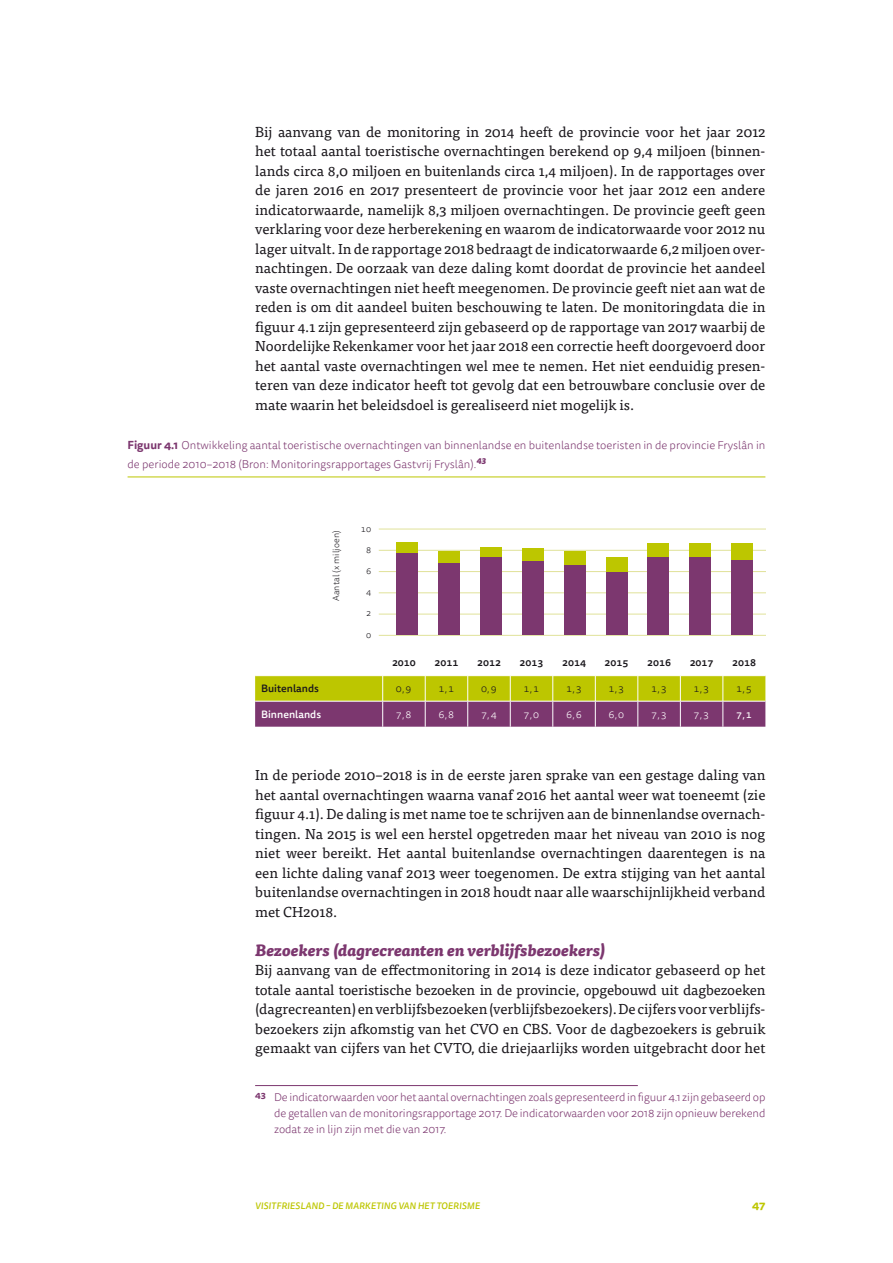
<style>
.page{position:relative;width:893px;height:1263px;background:#fff}
.page>*{position:absolute;margin:0;border:0;box-sizing:border-box;transform-origin:0 0}
.subkop{font:italic 800 15.9px "Tisa OT";color:#7c376f}
.t1{font:14.4px/19.5px "Tisa OT";color:#1a171c;text-align:justify}
.voetnoottekst{font:300 11.4px/15.9px "Tisa Sans OT";letter-spacing:-.01em;color:#7c376f;text-align:justify}
.tabelnaam_met_lijn{font:300 11.4px/19.5px "Tisa Sans OT";color:#7c376f}
.t2{font:700 11.4px "Tisa Sans OT";color:#bdc600}
.Bijlage_tabel_tekst{font:500 10.5px "Tisa Sans OT";color:#1a171c}
.Tabel_tekst_rechtsli{font:300 10.5px "Tisa Sans OT";color:#1a171c}
.Tabel_tekst_rechtsli-2{font:300 10.5px "Tisa Sans OT";color:#fff}
.Tabel_tekst_linkslij{font:500 10.5px "Tisa Sans OT";color:#1a171c}
.Tabel_tekst_linkslij-2{font:500 10.5px "Tisa Sans OT";color:#fff}
.Tabel_tekst_rechtsli-3{font:10.5px "Tisa Sans OT";color:#fff}
.t3{font:italic 500 9.3px "Tisa Sans OT";letter-spacing:.01em;color:#bdc600}
.t4{font:300 9px "Tisa Sans OT";letter-spacing:.01em;color:#1a171c}
.s1{font-weight:700}
</style>
<div class="page">
<hr style="left:128px;top:477px;width:637px;height:1px;background:#bdc600">
<hr style="left:379px;top:635px;width:386px;height:1px;background:#e0e299">
<hr style="left:379px;top:614px;width:386px;height:1px;background:#e0e299">
<hr style="left:379px;top:592px;width:386px;height:1px;background:#e0e299">
<hr style="left:379px;top:571px;width:386px;height:1px;background:#e0e299">
<hr style="left:379px;top:550px;width:386px;height:1px;background:#e0e299">
<hr style="left:379px;top:529px;width:386px;height:1px;background:#e0e299">
<div style="left:396px;top:552px;width:22px;height:83px;background:#7c376f"></div>
<div style="left:438px;top:562px;width:22px;height:73px;background:#7c376f"></div>
<div style="left:480px;top:556px;width:22px;height:79px;background:#7c376f"></div>
<div style="left:522px;top:560px;width:21px;height:75px;background:#7c376f"></div>
<div style="left:564px;top:565px;width:21px;height:70px;background:#7c376f"></div>
<div style="left:606px;top:572px;width:21px;height:63px;background:#7c376f"></div>
<div style="left:648px;top:557px;width:21px;height:78px;background:#7c376f"></div>
<div style="left:690px;top:557px;width:21px;height:78px;background:#7c376f"></div>
<div style="left:732px;top:559px;width:21px;height:76px;background:#7c376f"></div>
<div style="left:396px;top:542px;width:22px;height:10px;background:#bdc600"></div>
<div style="left:438px;top:551px;width:22px;height:12px;background:#bdc600"></div>
<div style="left:480px;top:547px;width:22px;height:9px;background:#bdc600"></div>
<div style="left:522px;top:548px;width:21px;height:13px;background:#bdc600"></div>
<div style="left:564px;top:551px;width:21px;height:14px;background:#bdc600"></div>
<div style="left:606px;top:557px;width:21px;height:15px;background:#bdc600"></div>
<div style="left:648px;top:543px;width:21px;height:14px;background:#bdc600"></div>
<div style="left:690px;top:543px;width:21px;height:14px;background:#bdc600"></div>
<div style="left:732px;top:543px;width:21px;height:16px;background:#bdc600"></div>
<svg style="left:255px;top:675px;width:510px;height:52px;background:#a18442"></svg>
<hr style="left:255px;top:1085px;width:383px;height:1px;background:#7c376f">
<p class="t1" style="left:255px;top:122px;width:512px">Bij aanvang van de monitoring in 2014 heeft de provincie voor het jaar 2012 het totaal aantal toeristische overnachtingen berekend op 9,4 miljoen (binnen&shy;lands circa 8,0 miljoen en buitenlands circa 1,4 miljoen). In de rapportages over de jaren 2016 en 2017 presenteert de provincie voor het jaar 2012 een andere indicatorwaarde, namelijk 8,3 miljoen overnachtingen. De provincie geeft geen verklaring voor deze herberekening en waarom de indicatorwaarde voor 2012 nu lager uitvalt. In de rapportage 2018 bedraagt de indicatorwaarde 6,2 miljoen over&shy;nachtingen. De oorzaak van deze daling komt doordat de provincie het aandeel vaste overnachtingen niet heeft meegenomen. De provincie geeft niet aan wat de reden is om dit aandeel buiten beschouwing te laten. De monitoringdata die in figuur 4.1 zijn gepresenteerd zijn gebaseerd op de rapportage van 2017 waarbij de Noordelijke Rekenkamer voor het jaar 2018 een correctie heeft doorgevoerd door het aantal vaste overnachtingen wel mee te nemen. Het niet eenduidig presen&shy;teren van deze indicator heeft tot gevolg dat een betrouwbare conclusie over de mate waarin het beleidsdoel is gerealiseerd niet mogelijk is.</p>
<p class="tabelnaam_met_lijn" style="left:128px;top:436px;width:639px"><span class="s1">Figuur 4.1</span> Ontwikkeling aantal toeristische overnachtingen van binnenlandse en buitenlandse toeristen in de provincie Fryslân in de periode 2010–2018 (Bron: Monitoringsrapportages Gastvrij Fryslân).<sup>43</sup></p>
<p class="t4" style="left:331px;top:601px;width:72px;rotate:-90deg">Aantal (x miljoen)</p>
<p class="t4" style="left:361px;top:523px;width:12px">10</p>
<p class="t4" style="left:366px;top:545px;width:7px">8</p>
<p class="t4" style="left:366px;top:566px;width:7px">6</p>
<p class="t4" style="left:366px;top:587px;width:7px">4</p>
<p class="t4" style="left:366px;top:608px;width:7px">2</p>
<p class="t4" style="left:366px;top:629px;width:7px">0</p>
<p class="Bijlage_tabel_tekst" style="left:392px;top:656px;width:25px">2010</p>
<p class="Bijlage_tabel_tekst" style="left:434px;top:656px;width:25px">2011</p>
<p class="Bijlage_tabel_tekst" style="left:477px;top:656px;width:25px">2012</p>
<p class="Bijlage_tabel_tekst" style="left:520px;top:656px;width:25px">2013</p>
<p class="Bijlage_tabel_tekst" style="left:562px;top:656px;width:25px">2014</p>
<p class="Bijlage_tabel_tekst" style="left:605px;top:656px;width:25px">2015</p>
<p class="Bijlage_tabel_tekst" style="left:647px;top:656px;width:25px">2016</p>
<p class="Bijlage_tabel_tekst" style="left:690px;top:656px;width:25px">2017</p>
<p class="Bijlage_tabel_tekst" style="left:732px;top:656px;width:25px">2018</p>
<p class="Tabel_tekst_linkslij" style="left:261px;top:682px;width:59px">Buitenlands</p>
<p class="Tabel_tekst_rechtsli" style="left:396px;top:682px;width:17px">0,9</p>
<p class="Tabel_tekst_rechtsli" style="left:438px;top:682px;width:17px">1,1</p>
<p class="Tabel_tekst_rechtsli" style="left:481px;top:682px;width:17px">0,9</p>
<p class="Tabel_tekst_rechtsli" style="left:523px;top:682px;width:17px">1,1</p>
<p class="Tabel_tekst_rechtsli" style="left:566px;top:682px;width:17px">1,3</p>
<p class="Tabel_tekst_rechtsli" style="left:609px;top:682px;width:17px">1,3</p>
<p class="Tabel_tekst_rechtsli" style="left:651px;top:682px;width:17px">1,3</p>
<p class="Tabel_tekst_rechtsli" style="left:694px;top:682px;width:17px">1,3</p>
<p class="Tabel_tekst_rechtsli" style="left:736px;top:682px;width:17px">1,5</p>
<p class="Tabel_tekst_linkslij-2" style="left:261px;top:707px;width:62px">Binnenlands</p>
<p class="Tabel_tekst_rechtsli-2" style="left:396px;top:708px;width:17px">7,8</p>
<p class="Tabel_tekst_rechtsli-2" style="left:438px;top:708px;width:17px">6,8</p>
<p class="Tabel_tekst_rechtsli-2" style="left:481px;top:708px;width:17px">7,4</p>
<p class="Tabel_tekst_rechtsli-2" style="left:523px;top:708px;width:17px">7,0</p>
<p class="Tabel_tekst_rechtsli-2" style="left:566px;top:708px;width:17px">6,6</p>
<p class="Tabel_tekst_rechtsli-2" style="left:609px;top:708px;width:17px">6,0</p>
<p class="Tabel_tekst_rechtsli-2" style="left:651px;top:708px;width:17px">7,3</p>
<p class="Tabel_tekst_rechtsli-2" style="left:694px;top:708px;width:17px">7,3</p>
<p class="Tabel_tekst_rechtsli-3" style="left:736px;top:708px;width:17px">7,1</p>
<p class="t1" style="left:255px;top:765px;width:512px">In de periode 2010–2018 is in de eerste jaren sprake van een gestage daling van het aantal overnachtingen waarna vanaf 2016 het aantal weer wat toeneemt (zie figuur 4.1). De daling is met name toe te schrijven aan de binnenlandse overnach&shy;tingen. Na 2015 is wel een herstel opgetreden maar het niveau van 2010 is nog niet weer bereikt. Het aantal buitenlandse overnachtingen daarentegen is na een lichte daling vanaf 2013 weer toegenomen. De extra stijging van het aantal buitenlandse overnachtingen in 2018 houdt naar alle waarschijnlijkheid verband met CH2018.</p>
<p class="subkop" style="left:255px;top:939px;width:352px">Bezoekers (dagrecreanten en verblijfsbezoekers)</p>
<p class="t1" style="left:255px;top:960px;width:512px">Bij aanvang van de effectmonitoring in 2014 is deze indicator gebaseerd op het totale aantal toeristische bezoeken in de provincie, opgebouwd uit dagbezoeken (dagrecreanten) en verblijfsbezoeken (verblijfsbezoekers). De cijfers voor verblijfs&shy;bezoekers zijn afkomstig van het CVO en CBS. Voor de dagbezoekers is gebruik gemaakt van cijfers van het CVTO, die driejaarlijks worden uitgebracht door het</p>
<p class="voetnoottekst" style="left:274px;top:1090px;width:493px;text-indent:-19px"><sup>43</sup> De indicatorwaarden voor het aantal overnachtingen zoals gepresenteerd in figuur 4.1 zijn gebaseerd op de getallen van de monitoringsrapportage 2017. De indicatorwaarden voor 2018 zijn opnieuw berekend zodat ze in lijn zijn met die van 2017.</p>
<p class="t3" style="left:255px;top:1200px;width:226px">VISITFRIESLAND – DE MARKETING VAN HET TOERISME</p>
<p class="t2" style="left:752px;top:1198px;width:15px">47</p>
</div>
